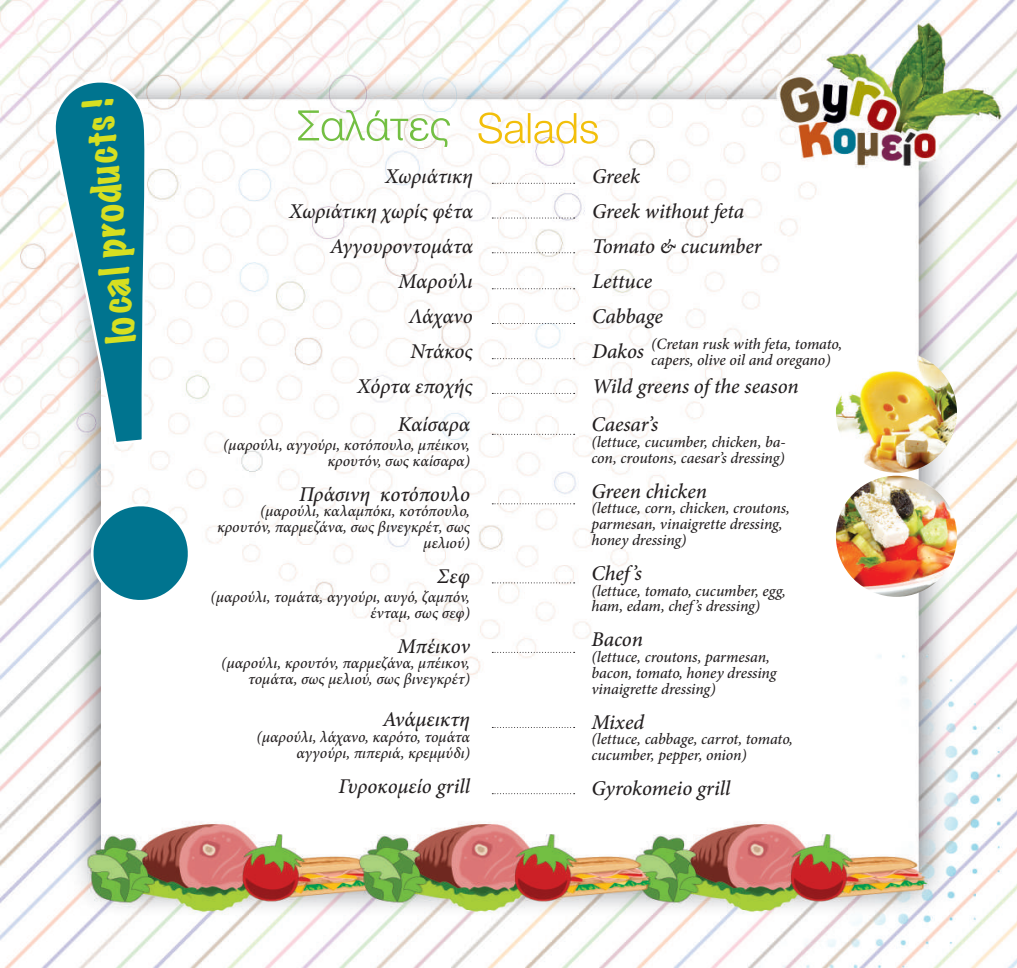
<style>
.page{position:relative;width:1017px;height:968px;background:#fff}
.page>*{position:absolute;margin:0;border:0;box-sizing:border-box;transform-origin:0 0}
.t1{font:expanded 36.75px "Marker Felt";color:#d6df21}
.t2{font:italic 500 21px/35px "Minion Pro";letter-spacing:-.005em;color:#231f20;text-align:right}
.t3{font:italic 500 15.75px/15.8px "Minion Pro";letter-spacing:-.005em;color:#231f20}
</style>
<div class="page">
<img style="left:0;top:0;width:1017px;height:967px">
<svg style="left:478px;top:112px;width:120px;height:32px"></svg>
<svg style="left:298px;top:110px;width:152px;height:37px"></svg>
<svg style="left:492px;top:183px;width:83px;height:1px"></svg>
<svg style="left:492px;top:217px;width:83px;height:1px"></svg>
<svg style="left:492px;top:252px;width:83px;height:1px"></svg>
<svg style="left:492px;top:288px;width:83px;height:1px"></svg>
<svg style="left:492px;top:323px;width:83px;height:1px"></svg>
<svg style="left:492px;top:393px;width:83px;height:1px"></svg>
<svg style="left:492px;top:434px;width:83px;height:1px"></svg>
<svg style="left:492px;top:503px;width:83px;height:1px"></svg>
<svg style="left:492px;top:582px;width:83px;height:1px"></svg>
<svg style="left:492px;top:651px;width:83px;height:1px"></svg>
<svg style="left:492px;top:727px;width:83px;height:1px"></svg>
<svg style="left:51px;top:77px;width:141px;height:528px"></svg>
<img style="left:836px;top:351px;width:121px;height:121px;border-radius:61px">
<img style="left:836px;top:475px;width:121px;height:121px;border-radius:61px">
<svg style="left:492px;top:358px;width:83px;height:1px"></svg>
<svg style="left:492px;top:793px;width:83px;height:1px"></svg>
<h1 class="t1" style="left:91px;top:346px;width:247px;rotate:-95deg">local products !</h1>
<h2 class="t2" style="left:289px;top:159px;width:185px">Χωριάτικη<br>Χωριάτικη χωρίς φέτα<br>Αγγουροντομάτα<br>Μαρούλι<br>Λάχανο<br>Ντάκος<br>Xόρτα εποχής</h2>
<h2 class="t2" style="left:592px;top:159px;width:208px;text-align:left">Greek<br>Greek without feta<br>Tomato &amp; cucumber<br>Lettuce<br>Cabbage<br>Dakos<br>Wild greens of the season</h2>
<h2 class="t2" style="left:591px;top:406px;width:68px">Caesar’s</h2>
<p class="t3" style="left:591px;top:434px;width:196px">(lettuce, cucumber, chicken, ba&shy;con, croutons, caesar’s dressing)</p>
<h2 class="t2" style="left:591px;top:473px;width:117px">Green chicken</h2>
<p class="t3" style="left:591px;top:500px;width:200px">(lettuce, corn, chicken, croutons, parmesan, vinaigrette dressing, honey dressing)</p>
<h2 class="t2" style="left:591px;top:555px;width:52px">Chef ’s</h2>
<p class="t3" style="left:591px;top:582px;width:196px">(lettuce, tomato, cucumber, egg, ham, edam, chef ’s dressing)</p>
<h2 class="t2" style="left:591px;top:622px;width:53px">Bacon</h2>
<p class="t3" style="left:591px;top:649px;width:187px">(lettuce, croutons, parmesan, bacon, tomato, honey dressing vinaigrette dressing)</p>
<h2 class="t2" style="left:591px;top:704px;width:54px">Mixed</h2>
<p class="t3" style="left:591px;top:731px;width:203px">(lettuce, cabbage, carrot, tomato, cucumber, pepper, onion)</p>
<h2 class="t2" style="left:591px;top:770px;width:141px">Gyrokomeio grill</h2>
<p class="t3" style="left:651px;top:336px;width:193px">(Cretan rusk with feta, tomato, capers, olive oil and oregano)</p>
<h2 class="t2" style="left:398px;top:406px;width:74px">Καίσαρα</h2>
<p class="t3" style="left:223px;top:437px;width:248px;text-align:right">(μαρούλι, αγγούρι, κοτόπουλο, μπέικον, κρουτόν, σως καίσαρα)</p>
<h2 class="t2" style="left:299px;top:476px;width:172px">Πράσινη κοτόπουλο</h2>
<p class="t3" style="left:217px;top:503px;width:254px;text-align:right">(μαρούλι, καλαμπόκι, κοτόπουλο, κρουτόν, παρμεζάνα, σως βινεγκρέτ, σως μελιού)</p>
<h2 class="t2" style="left:437px;top:558px;width:34px">Σεφ</h2>
<p class="t3" style="left:211px;top:589px;width:261px;text-align:right">(μαρούλι, τομάτα, αγγούρι, αυγό, ζαμπόν, ένταμ, σως σεφ)</p>
<h2 class="t2" style="left:398px;top:628px;width:74px">Μπέικον</h2>
<p class="t3" style="left:221px;top:655px;width:250px;text-align:right">(μαρούλι, κρουτόν, παρμεζάνα, μπέικον, τομάτα, σως μελιού, σως βινεγκρέτ)</p>
<h2 class="t2" style="left:383px;top:701px;width:89px">Ανάμεικτη</h2>
<p class="t3" style="left:257px;top:729px;width:215px;text-align:right">(μαρούλι, λάχανο, καρότο, τομάτα αγγούρι, πιπεριά, κρεμμύδι)</p>
<h2 class="t2" style="left:338px;top:768px;width:133px">Γυροκομείο grill</h2>
</div>
